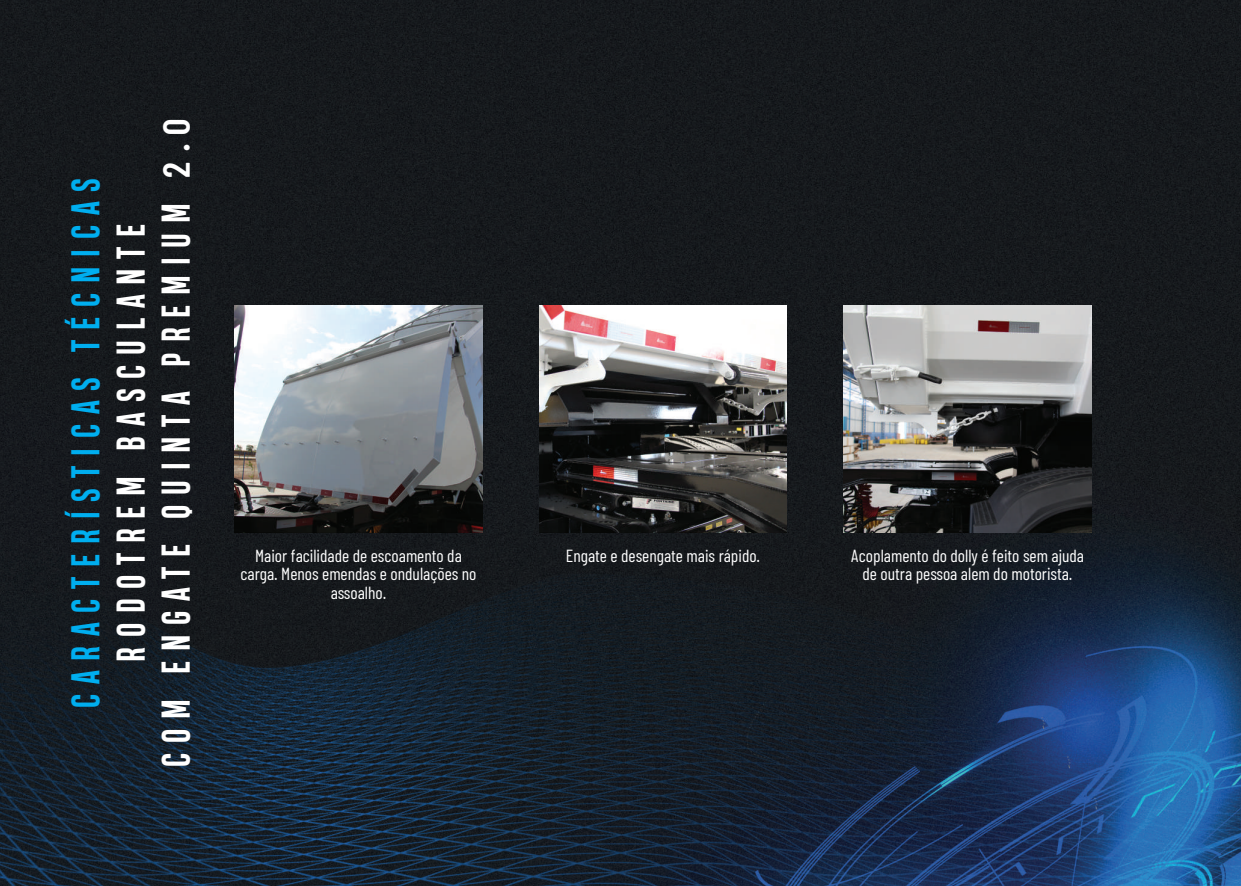
<style>
.page{position:relative;width:1241px;height:886px;background:#fff}
.page>*{position:absolute;margin:0;border:0;box-sizing:border-box;transform-origin:0 0}
.t1{font:700 37.5px/45px "Heading Compressed Pro";letter-spacing:.26em;color:#fff;text-align:center}
.t2{font:700 37.5px "Heading Compressed Pro";letter-spacing:.26em;color:#00aeef}
.t3{font:17.5px/18.8px "Ashley";color:#fff;text-align:center}
.s1{font-family:"Ashley";font-weight:600}
</style>
<div class="page">
<img style="left:0;top:0;width:1240px;height:886px">
<img style="left:235px;top:306px;width:247px;height:226px">
<img style="left:539px;top:306px;width:247px;height:226px">
<img style="left:843px;top:306px;width:248px;height:226px">
<h1 class="t2" style="left:63px;top:708px;width:531px;rotate:-90deg">CARACTERÍSTICAS TÉCNICAS</h1>
<h1 class="t1" style="left:112px;top:767px;width:650px;rotate:-90deg">RODOTREM BASCULANTE<br>COM ENGATE QUINTA PREMIUM <span class="s1">2.0</span></h1>
<p class="t3" style="left:240px;top:545px;width:237px">Maior facilidade de escoamento da carga. Menos emendas e ondulações no assoalho.</p>
<p class="t3" style="left:566px;top:545px;width:196px">Engate e desengate mais rápido.</p>
<p class="t3" style="left:850px;top:545px;width:235px">Acoplamento do dolly é feito sem ajuda de outra pessoa alem do motorista.</p>
</div>
